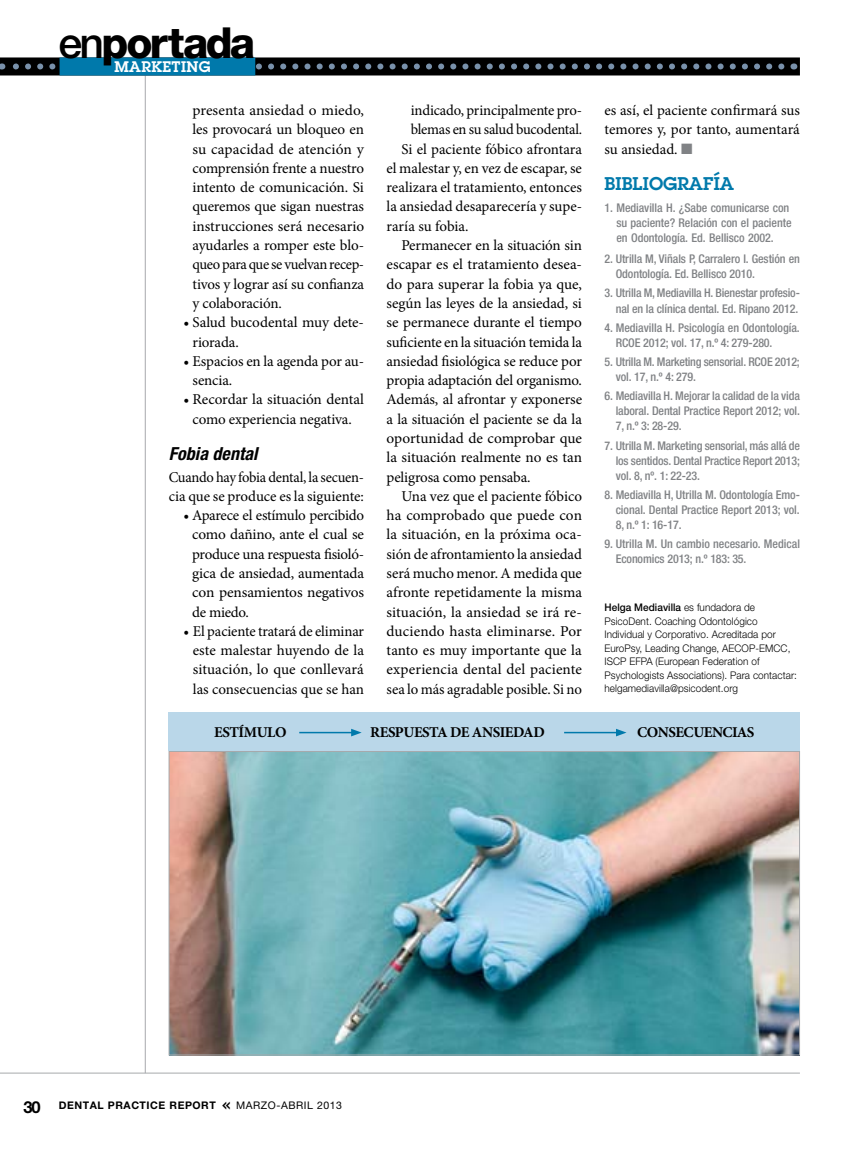
<style>
.page{position:relative;width:851px;height:1149px;background:#fff}
.page>*{position:absolute;margin:0;border:0;box-sizing:border-box;transform-origin:0 0}
.t1{font:800 42.75px "Helvetica Neue LT Std";letter-spacing:-.06em;color:#000}
.t2{font:600 18px "Lubalin Graph Std";letter-spacing:.005em;color:#0079ab}
.t3{font:italic 700 condensed 18px "Helvetica Neue LT Std";letter-spacing:.005em;color:#000}
.t4{font:15px/19.2px "Minion Pro";letter-spacing:-.005em;color:#000;text-align:justify}
.t5{font:700 15px "Minion Pro";letter-spacing:-.03em;color:#000}
.t6{font:600 15px "Lubalin Graph Std";letter-spacing:.025em;color:#fff}
.t7{font:500 condensed 12px/15px "Helvetica Neue LT Std";letter-spacing:-.01em;color:#808285}
.t8{font:300 10.5px/13.5px "Helvetica Neue LT Std";letter-spacing:.005em;color:#000;scale:.95 1}
.t9{font:700 10.5px "Helvetica Neue LT Std";letter-spacing:.05em;color:#000}
.s1{font-weight:500}
.s2{color:#808285}
.s3{font-size:16.5px}
.s4{font-family:"DIN Mittelschrift Std";font-weight:400;font-size:19.5px}
.s5{font-weight:400}
</style>
<div class="page">
<hr style="left:145px;top:75px;width:1px;height:997px;background:#a7a9ac">
<hr style="left:0;top:1072px;width:799px;height:1px;background:#a7a9ac">
<div style="left:0;top:57px;width:799px;height:18px;background:#000"></div>
<svg style="left:1px;top:63px;width:780px;height:6px"></svg>
<div style="left:60px;top:57px;width:195px;height:18px;background:#0079ab"></div>
<img style="left:171px;top:752px;width:626px;height:300px">
<div style="left:169px;top:712px;width:630px;height:38px;background:#bad7e9"></div>
<hr style="left:299px;top:731px;width:54px;height:2px;background:#0079ab">
<svg style="left:351px;top:728px;width:10px;height:8px"></svg>
<hr style="left:564px;top:731px;width:54px;height:2px;background:#0079ab">
<svg style="left:616px;top:728px;width:10px;height:8px"></svg>
<h1 class="t1" style="left:59px;top:17px;width:198px"><span class="s1">en</span>portada</h1>
<p class="t4" style="left:192px;top:101px;width:173px">presenta ansiedad o miedo, les provocará un bloqueo en su capacidad de atención y comprensión frente a nuestro intento de comunicación. Si queremos que sigan nuestras instrucciones será necesario ayudarles a romper este blo&shy;queo para que se vuelvan recep&shy;tivos y lograr así su confianza y colaboración.</p>
<p class="t4" style="left:192px;top:313px;width:173px;text-indent:-9px">• Salud bucodental muy dete&shy;riorada.</p>
<p class="t4" style="left:192px;top:351px;width:173px;text-indent:-9px">• Espacios en la agenda por au&shy;sencia.</p>
<p class="t4" style="left:183px;top:390px;width:182px;text-align:center">• Recordar la situación dental como experiencia negativa.</p>
<p class="t3" style="left:169px;top:442px;width:90px">Fobia dental</p>
<p class="t4" style="left:169px;top:467px;width:197px">Cuando hay fobia dental, la secuen&shy;cia que se produce es la siguiente:</p>
<p class="t4" style="left:192px;top:505px;width:173px;text-indent:-9px">• Aparece el estímulo percibido como dañino, ante el cual se produce una respuesta fisioló&shy;gica de ansiedad, aumentada con pensamientos negativos de miedo.</p>
<p class="t4" style="left:193px;top:621px;width:173px;text-indent:-9px">• El paciente tratará de eliminar este malestar huyendo de la situación, lo que conllevará las consecuencias que se han</p>
<p class="t6" style="left:114px;top:56px;width:97px">MARKETING</p>
<p class="t4" style="left:410px;top:101px;width:173px">indicado, principalmente pro-</p>
<p class="t4" style="left:410px;top:120px;width:173px">blemas en su salud bucodental.</p>
<p class="t4" style="left:401px;top:139px;width:182px">Si el paciente fóbico afrontara</p>
<p class="t4" style="left:386px;top:158px;width:197px">el malestar y, en vez de escapar, se</p>
<p class="t4" style="left:386px;top:178px;width:197px">realizara el tratamiento, entonces</p>
<p class="t4" style="left:386px;top:197px;width:197px">la ansiedad desaparecería y supe-</p>
<p class="t4" style="left:386px;top:216px;width:83px">raría su fobia.</p>
<p class="t4" style="left:401px;top:236px;width:182px">Permanecer en la situación sin</p>
<p class="t4" style="left:386px;top:255px;width:197px">escapar es el tratamiento desea-</p>
<p class="t4" style="left:386px;top:274px;width:197px">do para superar la fobia ya que,</p>
<p class="t4" style="left:386px;top:293px;width:197px">según las leyes de la ansiedad, si</p>
<p class="t4" style="left:386px;top:313px;width:197px">se permanece durante el tiempo</p>
<p class="t4" style="left:386px;top:332px;width:197px">suficiente en la situación temida la</p>
<p class="t4" style="left:386px;top:351px;width:197px">ansiedad fisiológica se reduce por</p>
<p class="t4" style="left:386px;top:370px;width:197px">propia adaptación del organismo.</p>
<p class="t4" style="left:386px;top:390px;width:197px">Además, al afrontar y exponerse</p>
<p class="t4" style="left:386px;top:409px;width:197px">a la situación el paciente se da la</p>
<p class="t4" style="left:386px;top:428px;width:197px">oportunidad de comprobar que</p>
<p class="t4" style="left:386px;top:448px;width:197px">la situación realmente no es tan</p>
<p class="t4" style="left:386px;top:467px;width:145px">peligrosa como pensaba.</p>
<p class="t4" style="left:401px;top:486px;width:182px">Una vez que el paciente fóbico</p>
<p class="t4" style="left:386px;top:505px;width:197px">ha comprobado que puede con</p>
<p class="t4" style="left:386px;top:525px;width:197px">la situación, en la próxima oca-</p>
<p class="t4" style="left:386px;top:544px;width:197px">sión de afrontamiento la ansiedad</p>
<p class="t4" style="left:386px;top:563px;width:197px">será mucho menor. A medida que</p>
<p class="t4" style="left:386px;top:583px;width:197px">afronte repetidamente la misma</p>
<p class="t4" style="left:386px;top:602px;width:197px">situación, la ansiedad se irá re-</p>
<p class="t4" style="left:386px;top:621px;width:197px">duciendo hasta eliminarse. Por</p>
<p class="t4" style="left:386px;top:640px;width:197px">tanto es muy importante que la</p>
<p class="t4" style="left:386px;top:660px;width:197px">experiencia dental del paciente</p>
<p class="t4" style="left:386px;top:679px;width:197px">sea lo más agradable posible. Si no</p>
<p class="t4" style="left:604px;top:101px;width:197px">es así, el paciente confirmará sus temores y, por tanto, aumentará su ansiedad. <span class="s2">■</span></p>
<p class="t2" style="left:604px;top:172px;width:41px">BIBLIOGRA</p>
<p class="t2" style="left:703px;top:172px;width:32px">FÍA</p>
<p class="t7" style="left:616px;top:200px;width:177px;text-indent:-12px">1. Mediavilla H. ¿Sabe comunicarse con su paciente? Relación con el paciente en Odontología. Ed. Bellisco 2002.</p>
<p class="t7" style="left:615px;top:251px;width:186px;text-indent:-11px">2. Utrilla M, Viñals P, Carralero I. Gestión en<br>Odontología. Ed. Bellisco 2010.</p>
<p class="t7" style="left:604px;top:285px;width:197px;text-align:right">3. Utrilla M, Mediavilla H. Bienestar profesio&shy;nal en la clínica dental. Ed. Ripano 2012.</p>
<p class="t7" style="left:615px;top:320px;width:186px;text-indent:-11px">4. Mediavilla H. Psicología en Odontología.<br>RCOE 2012; vol. 17, n.º 4: 279-280.</p>
<p class="t7" style="left:615px;top:354px;width:186px;text-indent:-11px">5. Utrilla M. Marketing sensorial. RCOE 2012; vol. 17, n.º 4: 279.</p>
<p class="t7" style="left:615px;top:388px;width:186px;text-align:justify;text-indent:-11px">6. Mediavilla H. Mejorar la calidad de la vida laboral. Dental Practice Report 2012; vol.<br>7, n.º 3: 28-29.</p>
<p class="t7" style="left:615px;top:437px;width:186px;text-align:justify;text-indent:-11px">7. Utrilla M. Marketing sensorial, más allá de los sentidos. Dental Practice Report 2013; vol. 8, nº. 1: 22-23.</p>
<p class="t7" style="left:615px;top:487px;width:186px;text-align:justify;text-indent:-11px">8. Mediavilla H, Utrilla M. Odontología Emo&shy;cional. Dental Practice Report 2013; vol.<br>8, n.º 1: 16-17.</p>
<p class="t7" style="left:615px;top:536px;width:186px;text-indent:-11px">9. Utrilla M. Un cambio necesario. Medical<br>Economics 2013; n.º 183: 35.</p>
<p class="t8" style="left:604px;top:600px;width:204px"><span class="s1">Helga Mediavilla</span> es fundadora de PsicoDent. Coaching Odontológico Individual y Corporativo. Acreditada por EuroPsy, Leading Change, AECOP-EMCC, ISCP EFPA (European Federation of Psychologists Associations). Para contactar: helgamediavilla@psicodent.org</p>
<p class="t5" style="left:214px;top:723px;width:74px">ESTÍMULO</p>
<p class="t5" style="left:370px;top:723px;width:176px">RESPUESTA DE ANSIEDAD</p>
<p class="t5" style="left:637px;top:723px;width:119px">CONSECUENCIAS</p>
<p class="t9" style="left:23px;top:1098px;width:320px"><span class="s3">30</span> DENTAL PRACTICE REPORT <span class="s4">«</span> <span class="s5">MARZO-ABRIL 2013</span></p>
</div>
